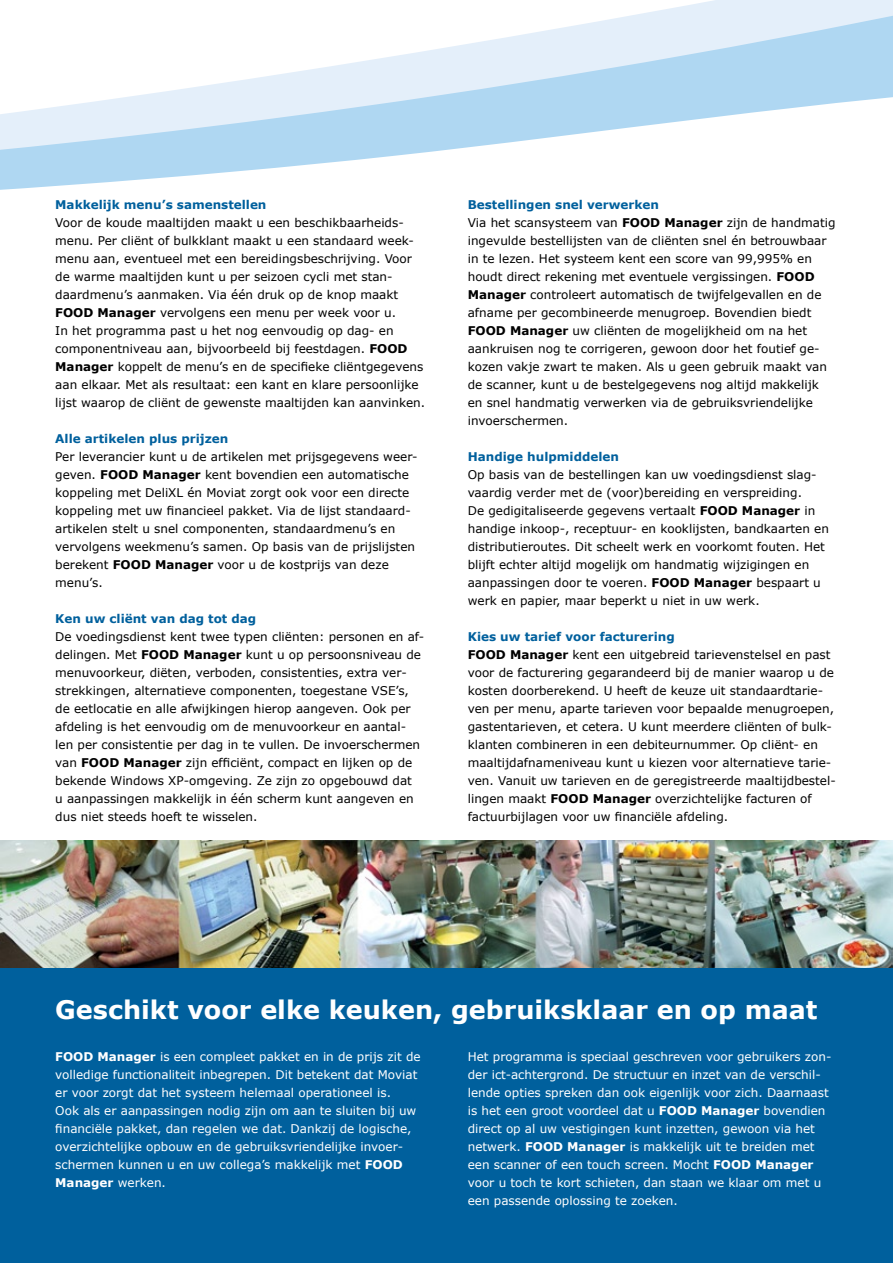
<style>
.page{position:relative;width:893px;height:1263px;background:#fff}
.page>*{position:absolute;margin:0;border:0;box-sizing:border-box;transform-origin:0 0}
.t1{font:700 25.5px "Verdana";color:#fff}
.t2{font:12px/18px "Verdana";color:#000}
.t3{font:12px/18px "Verdana";color:#fff}
.t4{font:700 12px "Verdana";color:#00609d}
.s1{font-weight:700}
.s2{font-weight:700;color:#00609d}
</style>
<div class="page">
<img style="left:0;top:841px;width:893px;height:127px">
<div style="left:0;top:968px;width:893px;height:295px;background:#00609d"></div>
<svg style="left:0;top:0;width:893px;height:190px"></svg>
<p class="t4" style="left:55px;top:197px;width:213px">Makkelijk menu’s samenstellen</p>
<p class="t2" style="left:55px;top:213px;width:371px">Voor de koude maaltijden maakt u een beschikbaarheids&shy;menu. Per cliënt of bulkklant maakt u een standaard week&shy;menu aan, eventueel met een bereidingsbeschrijving. Voor de warme maaltijden kunt u per seizoen cycli met stan&shy;daardmenu’s aanmaken. Via één druk op de knop maakt <span class="s1">FOOD Manager</span> vervolgens een menu per week voor u.<br>In het programma past u het nog eenvoudig op dag- en componentniveau aan, bijvoorbeeld bij feestdagen. <span class="s1">FOOD Manager</span> koppelt de menu’s en de specifieke cliëntgegevens aan elkaar. Met als resultaat: een kant en klare persoonlijke lijst waarop de cliënt de gewenste maaltijden kan aanvinken.</p>
<p class="t4" style="left:55px;top:431px;width:175px">Alle artikelen plus prijzen</p>
<p class="t2" style="left:55px;top:447px;width:364px">Per leverancier kunt u de artikelen met prijsgegevens weer&shy;geven. <span class="s1">FOOD Manager</span> kent bovendien een automatische koppeling met DeliXL én Moviat zorgt ook voor een directe koppeling met uw financieel pakket. Via de lijst standaard&shy;artikelen stelt u snel componenten, standaardmenu’s en vervolgens weekmenu’s samen. Op basis van de prijslijsten berekent <span class="s1">FOOD Manager</span> voor u de kostprijs van deze menu’s.</p>
<p class="t4" style="left:55px;top:611px;width:203px">Ken uw cliënt van dag tot dag</p>
<p class="t2" style="left:55px;top:627px;width:370px">De voedingsdienst kent twee typen cliënten: personen en af&shy;delingen. Met <span class="s1">FOOD Manager</span> kunt u op persoonsniveau de menuvoorkeur, diëten, verboden, consistenties, extra ver&shy;strekkingen, alternatieve componenten, toegestane VSE’s, de eetlocatie en alle afwijkingen hierop aangeven. Ook per afdeling is het eenvoudig om de menuvoorkeur en aantal&shy;len per consistentie per dag in te vullen. De invoerschermen van <span class="s1">FOOD Manager</span> zijn efficiënt, compact en lijken op de bekende Windows XP-omgeving. Ze zijn zo opgebouwd dat<br>u aanpassingen makkelijk in één scherm kunt aangeven en dus niet steeds hoeft te wisselen.</p>
<p class="t2" style="left:468px;top:196px;width:369px"><span class="s2">Bestellingen snel verwerken<br></span>Via het scansysteem van <span class="s1">FOOD Manager</span> zijn de handmatig ingevulde bestellijsten van de cliënten snel én betrouwbaar in te lezen. Het systeem kent een score van 99,995% en houdt direct rekening met eventuele vergissingen. <span class="s1">FOOD Manager</span> controleert automatisch de twijfelgevallen en de afname per gecombineerde menugroep. Bovendien biedt <span class="s1">FOOD Manager</span> uw cliënten de mogelijkheid om na het aankruisen nog te corrigeren, gewoon door het foutief ge&shy;kozen vakje zwart te maken. Als u geen gebruik maakt van de scanner, kunt u de bestelgegevens nog altijd makkelijk en snel handmatig verwerken via de gebruiksvriendelijke invoerschermen.</p>
<p class="t4" style="left:468px;top:449px;width:153px">Handige hulpmiddelen</p>
<p class="t2" style="left:468px;top:466px;width:363px">Op basis van de bestellingen kan uw voedingsdienst slag&shy;vaardig verder met de (voor)bereiding en verspreiding.<br>De gedigitaliseerde gegevens vertaalt <span class="s1">FOOD Manager</span> in handige inkoop-, receptuur- en kooklijsten, bandkaarten en distributieroutes. Dit scheelt werk en voorkomt fouten. Het blijft echter altijd mogelijk om handmatig wijzigingen en aanpassingen door te voeren. <span class="s1">FOOD Manager</span> bespaart u werk en papier, maar beperkt u niet in uw werk.</p>
<p class="t2" style="left:468px;top:628px;width:369px"><span class="s2">Kies uw tarief voor facturering<br></span><span class="s1">FOOD Manager</span> kent een uitgebreid tarievenstelsel en past voor de facturering gegarandeerd bij de manier waarop u de kosten doorberekend. U heeft de keuze uit standaardtarie&shy;ven per menu, aparte tarieven voor bepaalde menugroepen, gastentarieven, et cetera. U kunt meerdere cliënten of bulk&shy;klanten combineren in een debiteurnummer. Op cliënt- en maaltijdafnameniveau kunt u kiezen voor alternatieve tarie&shy;ven. Vanuit uw tarieven en de geregistreerde maaltijdbestel&shy;lingen maakt <span class="s1">FOOD Manager</span> overzichtelijke facturen of factuurbijlagen voor uw financiële afdeling.</p>
<h1 class="t1" style="left:55px;top:993px;width:764px">Geschikt voor elke keuken, gebruiksklaar en op maat</h1>
<p class="t3" style="left:55px;top:1047px;width:367px"><span class="s1">FOOD Manager</span> is een compleet pakket en in de prijs zit de volledige functionaliteit inbegrepen. Dit betekent dat Moviat er voor zorgt dat het systeem helemaal operationeel is.<br>Ook als er aanpassingen nodig zijn om aan te sluiten bij uw financiële pakket, dan regelen we dat. Dankzij de logische, overzichtelijke opbouw en de gebruiksvriendelijke invoer&shy;schermen kunnen u en uw collega’s makkelijk met <span class="s1">FOOD Manager</span> werken.</p>
<p class="t3" style="left:468px;top:1047px;width:365px">Het programma is speciaal geschreven voor gebruikers zon&shy;der ict-achtergrond. De structuur en inzet van de verschil&shy;lende opties spreken dan ook eigenlijk voor zich. Daarnaast is het een groot voordeel dat u <span class="s1">FOOD Manager</span> bovendien direct op al uw vestigingen kunt inzetten, gewoon via het netwerk. <span class="s1">FOOD Manager</span> is makkelijk uit te breiden met een scanner of een touch screen. Mocht <span class="s1">FOOD Manager </span>voor u toch te kort schieten, dan staan we klaar om met u een passende oplossing te zoeken.</p>
</div>
